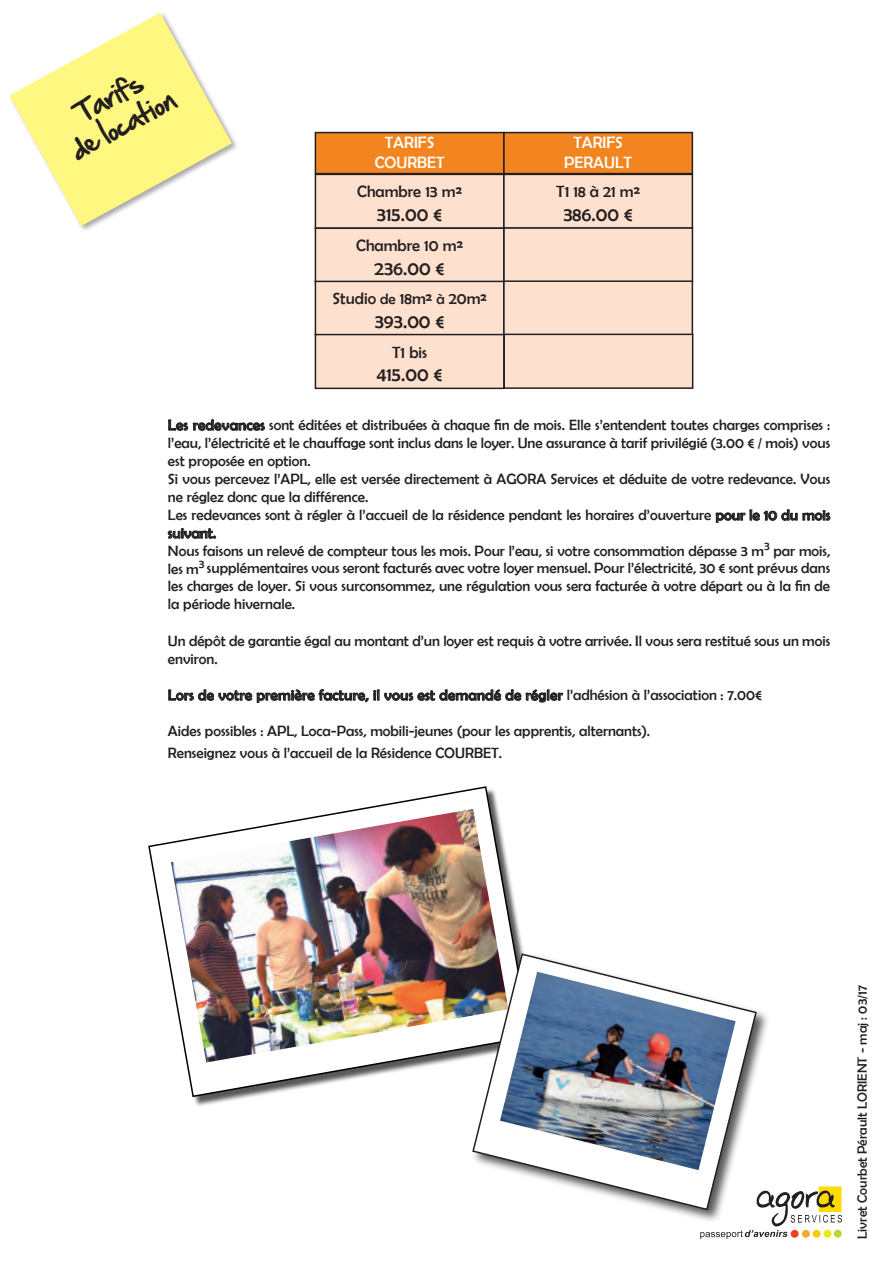
<style>
.page{position:relative;width:893px;height:1263px;background:#fff}
.page>*{position:absolute;margin:0;border:0;box-sizing:border-box;transform-origin:0 0}
.t1{font:25.5px/30.6px "Hand Of Sean";color:#231f20;text-align:center}
.t2{font:19.5px "Berlin Sans FB";color:#231f20}
.t3{font:16.5px "Berlin Sans FB";color:#231f20}
.t4{font:16.5px/19.8px "Berlin Sans FB";color:#fff;text-align:center}
.t5{font:15px/18px "Berlin Sans FB";color:#231f20}
.t6{font:15px "Berlin Sans FB";letter-spacing:.02em;color:#231f20}
.t7{font:13.5px "Berlin Sans FB";color:#231f20}
.s1{font-size:15px}
</style>
<div class="page">
<div style="left:819px;top:1186px;width:23px;height:26px;background:#ffdc01"></div>
<svg style="left:700px;top:1190px;width:142px;height:49px"></svg>
<div style="left:834px;top:1230px;width:8px;height:7px;background:#bed630;border-radius:50%"></div>
<div style="left:823px;top:1230px;width:8px;height:7px;background:#ece810;border-radius:50%"></div>
<div style="left:813px;top:1230px;width:8px;height:8px;background:#feca0a;border-radius:50%"></div>
<div style="left:802px;top:1230px;width:8px;height:8px;background:#faa633;border-radius:50%"></div>
<div style="left:791px;top:1230px;width:8px;height:8px;background:#ef3e22;border-radius:50%"></div>
<img style="left:148px;top:786px;width:376px;height:312px">
<div style="left:471px;top:952px;width:299px;height:272px;background:#231f20;opacity:.75"></div>
<svg style="left:471px;top:952px;width:287px;height:259px"></svg>
<div style="left:315px;top:133px;width:189px;height:41px;background:#f38520"></div>
<div style="left:315px;top:132px;width:190px;height:42px;border:2px solid #231f20"></div>
<div style="left:504px;top:133px;width:188px;height:41px;background:#f38520"></div>
<div style="left:503px;top:132px;width:190px;height:42px;border:2px solid #231f20"></div>
<div style="left:315px;top:174px;width:189px;height:54px;background:#fde0ce"></div>
<div style="left:315px;top:174px;width:190px;height:55px;border:2px solid #231f20"></div>
<div style="left:504px;top:174px;width:188px;height:54px;background:#fde0ce"></div>
<div style="left:503px;top:174px;width:190px;height:55px;border:2px solid #231f20"></div>
<div style="left:315px;top:228px;width:189px;height:54px;background:#fde0ce"></div>
<div style="left:315px;top:227px;width:190px;height:56px;border:2px solid #231f20"></div>
<div style="left:315px;top:281px;width:189px;height:54px;background:#fde0ce"></div>
<div style="left:315px;top:281px;width:190px;height:55px;border:2px solid #231f20"></div>
<div style="left:315px;top:335px;width:189px;height:53px;background:#fde0ce"></div>
<div style="left:315px;top:334px;width:190px;height:55px;border:2px solid #231f20"></div>
<img style="left:500px;top:972px;width:236px;height:198px">
<svg style="left:168px;top:419px;width:97px;height:12px"></svg>
<svg style="left:715px;top:509px;width:116px;height:14px"></svg>
<svg style="left:168px;top:528px;width:49px;height:11px"></svg>
<svg style="left:168px;top:689px;width:395px;height:14px"></svg>
<svg style="left:10px;top:13px;width:222px;height:213px;fill:#fff880"></svg>
<div style="left:504px;top:228px;width:188px;height:54px;background:#fde0ce"></div>
<div style="left:503px;top:227px;width:190px;height:56px;border:2px solid #231f20"></div>
<div style="left:504px;top:281px;width:188px;height:54px;background:#fde0ce"></div>
<div style="left:503px;top:280px;width:190px;height:56px;border:2px solid #231f20"></div>
<div style="left:504px;top:334px;width:189px;height:54px;background:#fde0ce"></div>
<div style="left:503px;top:334px;width:190px;height:55px;border:2px solid #231f20"></div>
<h1 class="t1" style="left:51px;top:110px;width:116px;rotate:-28deg">Tarifs<br>de location</h1>
<p class="t4" style="left:375px;top:132px;width:71px">TARIFS<br>COURBET</p>
<p class="t4" style="left:564px;top:132px;width:69px">TARIFS<br>PERAULT</p>
<p class="t3" style="left:357px;top:183px;width:106px">Chambre 13 m²</p>
<h2 class="t2" style="left:377px;top:203px;width:67px">315.00 €</h2>
<p class="t3" style="left:556px;top:183px;width:85px">T1 18 à 21 m²</p>
<h2 class="t2" style="left:563px;top:203px;width:71px">386.00 €</h2>
<p class="t3" style="left:356px;top:236px;width:108px">Chambre 10 m²</p>
<h2 class="t2" style="left:375px;top:257px;width:72px">236.00 €</h2>
<p class="t3" style="left:332px;top:290px;width:156px">Studio <span class="s1">de</span> 18m² <span class="s1">à</span> 20m²</p>
<h2 class="t2" style="left:375px;top:310px;width:71px">393.00 €</h2>
<p class="t3" style="left:392px;top:343px;width:36px">T1 bis</p>
<h2 class="t2" style="left:377px;top:363px;width:67px">415.00 €</h2>
<p class="t5" style="left:168px;top:416px;width:664px">Les redevances sont éditées et distribuées à chaque fin de mois. Elle s’entendent toutes charges comprises : l’eau, l’électricité et le chauffage sont inclus dans le loyer. Une assurance à tarif privilégié (3.00 € / mois) vous est proposée en option.<br>Si vous percevez l’APL, elle est versée directement à AGORA Services et déduite de votre redevance. Vous ne réglez donc que la différence.<br>Les redevances sont à régler à l’accueil de la résidence pendant les horaires d’ouverture pour le 10 du mois suivant.<br>Nous faisons un relevé de compteur tous les mois. Pour l’eau, si votre consommation dépasse 3 m<sup>3</sup> par mois,</p>
<p class="t5" style="left:168px;top:558px;width:664px;text-align:justify">les m<sup>3</sup> supplémentaires vous seront facturés avec votre loyer mensuel. Pour l’électricité, 30 € sont prévus dans les charges de loyer. Si vous surconsommez, une régulation vous sera facturée à votre départ ou à la fin de la période hivernale.</p>
<p class="t5" style="left:168px;top:632px;width:664px">Un dépôt de garantie égal au montant d’un loyer est requis à votre arrivée. Il vous sera restitué sous un mois environ.</p>
<p class="t6" style="left:168px;top:687px;width:596px">Lors de votre première facture, il vous est demandé de régler l’adhésion à l’association : 7.00€</p>
<p class="t5" style="left:168px;top:720px;width:484px;line-height:21.6px">Aides possibles : APL, Loca-Pass, mobili-jeunes (pour les apprentis, alternants).<br>Renseignez vous à l’accueil de la Résidence COURBET.</p>
<p class="t7" style="left:855px;top:1238px;width:255px;rotate:-90deg">Livret Courbet Pérault LORIENT - maj : 03/17</p>
</div>
